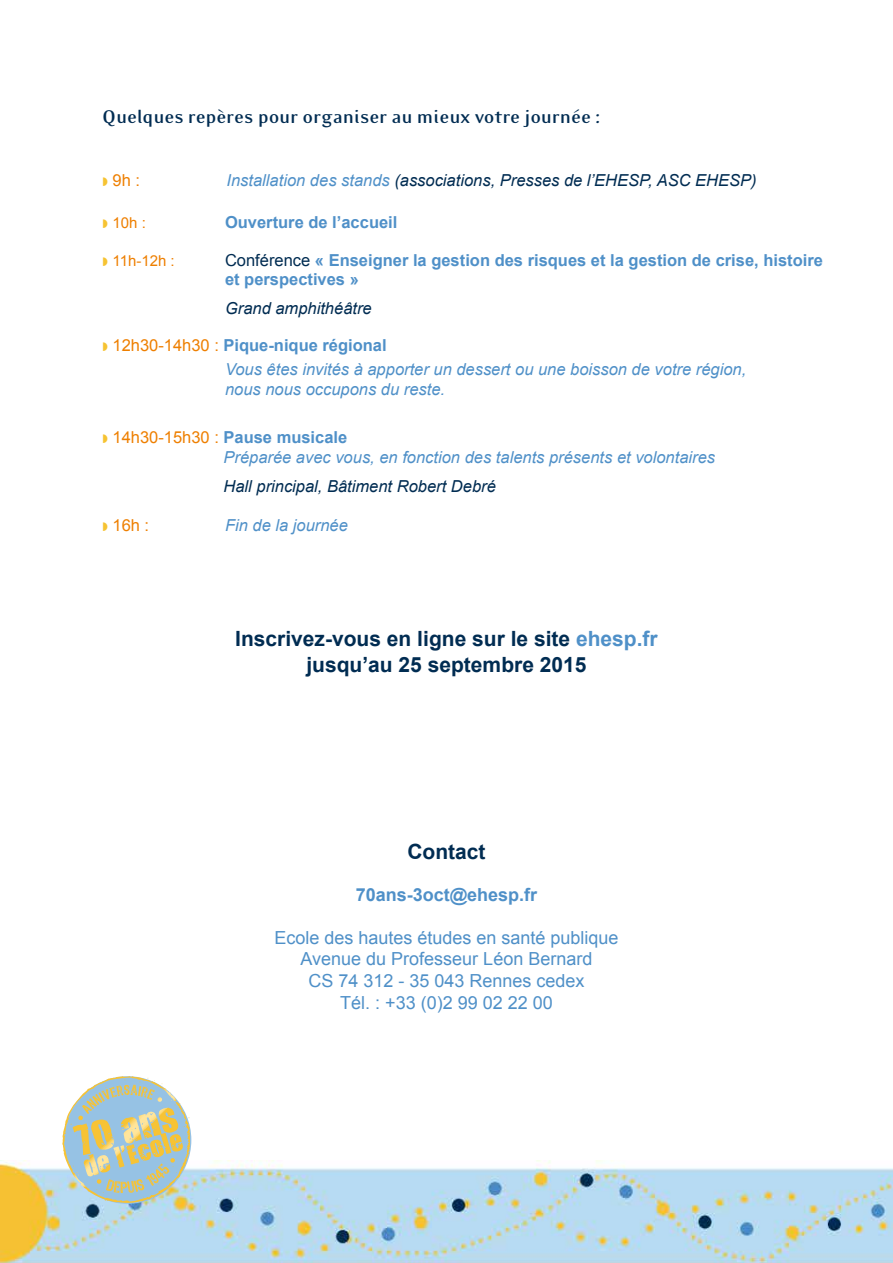
<style>
.page{position:relative;width:893px;height:1263px;background:#fff}
.page>*{position:absolute;margin:0;border:0;box-sizing:border-box;transform-origin:0 0}
.t1{font:700 21px/25.2px "Arial";color:#002c52;text-align:center}
.t2{font:700 21px "Eidetic Modern";letter-spacing:-.01em;color:#002c52}
.t3{font:18px/21.6px "Arial";color:#4f90c8;text-align:center}
.t4{font:700 18px "Arial";color:#4f90c8}
.t5{font:italic 16.5px/24px "Arial";color:#4f90c8}
.t6{font:italic 16.5px "Arial";color:#002c52}
.t7{font:700 16.5px/19.8px "Arial";color:#4f90c8}
.t8{font:16.5px "Arial";color:#ee7f00}
.t9{font:15px "Arial";color:#ee7f00}
.s1{color:#4f90c8}
.s2{font-weight:400;color:#002c52}
.s3{font-style:normal;color:#ee7f00}
.s4{font-weight:700;font-style:normal}
</style>
<div class="page">
<img style="left:0;top:1161px;width:893px;height:102px">
<svg style="left:62px;top:1076px;width:128px;height:127px;background:#bfcdbd"></svg>
<p class="t2" style="left:102px;top:106px;width:500px">Quelques repères pour organiser au mieux votre journée :</p>
<p class="t8" style="left:112px;top:170px;width:29px">9h :</p>
<p class="t6" style="left:226px;top:170px;width:532px"><span class="s1">Installation des stands</span> (associations, Presses de l’EHESP, ASC EHESP)</p>
<p class="t9" style="left:112px;top:213px;width:35px">10h :</p>
<p class="t7" style="left:225px;top:212px;width:174px">Ouverture de l’accueil</p>
<p class="t9" style="left:112px;top:250px;width:64px">11h-12h :</p>
<p class="t7" style="left:225px;top:250px;width:599px"><span class="s2">Conférence</span> « Enseigner la gestion des risques et la gestion de crise, histoire et perspectives »</p>
<p class="t6" style="left:225px;top:297px;width:148px">Grand amphithéâtre</p>
<p class="t5" style="left:225px;top:334px;width:523px;text-indent:-112px"><span class="s3">12h30-14h30 :</span> <span class="s4">Pique-nique régional<br></span>Vous êtes invités à apporter un dessert ou une boisson de votre région,</p>
<p class="t5" style="left:225px;top:378px;width:222px">nous nous occupons du reste.</p>
<p class="t5" style="left:223px;top:428px;width:493px;line-height:19.8px;text-indent:-111px"><span class="s3">14h30-15h30 :</span> <span class="s4">Pause musicale<br></span>Préparée avec vous, en fonction des talents présents et volontaires</p>
<p class="t6" style="left:223px;top:475px;width:274px">Hall principal, Bâtiment Robert Debré</p>
<p class="t8" style="left:112px;top:514px;width:38px">16h :</p>
<p class="t5" style="left:225px;top:513px;width:124px">Fin de la journée</p>
<p class="t1" style="left:235px;top:627px;width:424px">Inscrivez-vous en ligne sur le site <span class="s1">ehesp.fr </span>jusqu’au 25 septembre 2015</p>
<p class="t1" style="left:407px;top:840px;width:80px">Contact</p>
<p class="t4" style="left:356px;top:882px;width:183px">70ans-3oct@ehesp.fr</p>
<p class="t3" style="left:274px;top:927px;width:346px">Ecole des hautes études en santé publique<br>Avenue du Professeur Léon Bernard<br>CS 74 312 - 35 043 Rennes cedex<br>Tél. : +33 (0)2 99 02 22 00</p>
</div>
